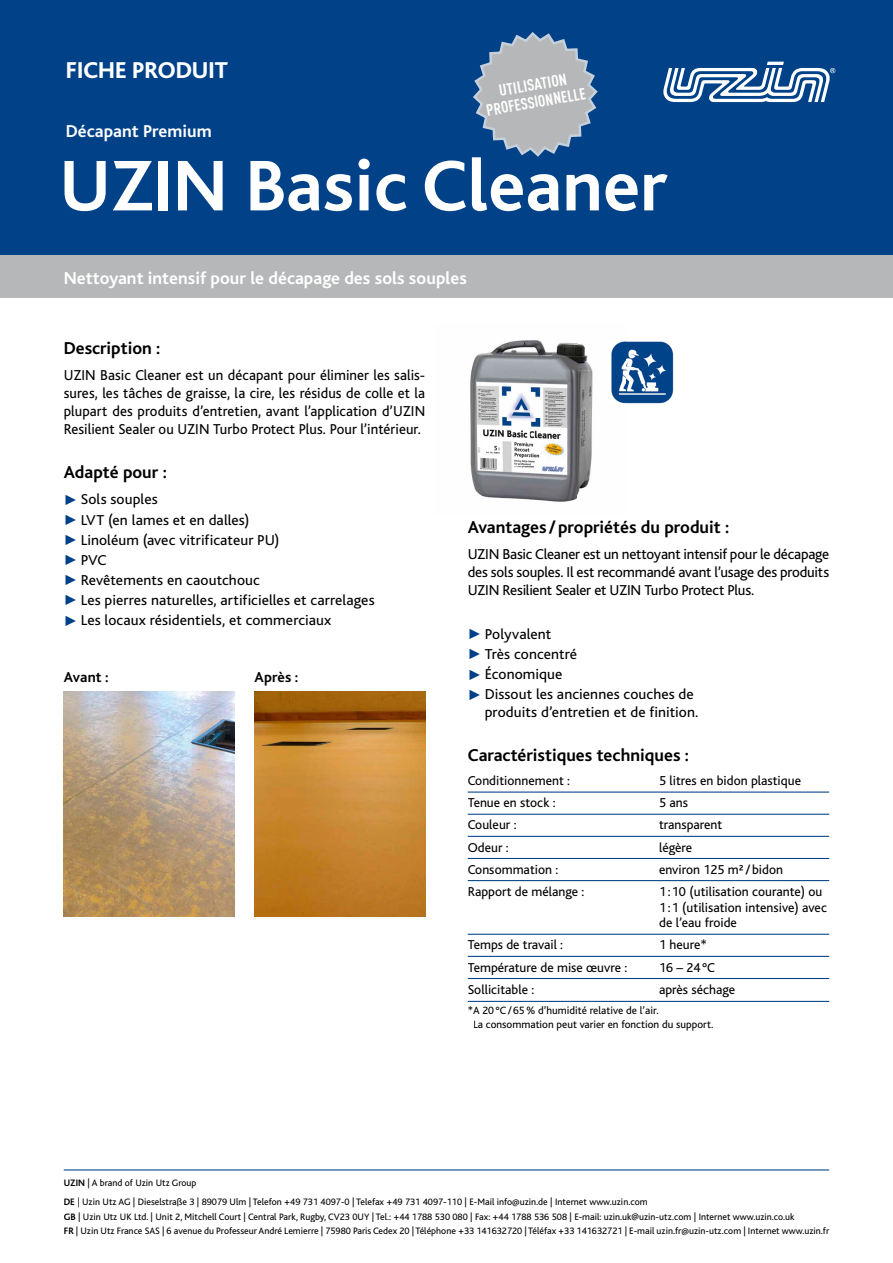
<style>
.page{position:relative;width:893px;height:1263px;background:#fff}
.page>*{position:absolute;margin:0;border:0;box-sizing:border-box;transform-origin:0 0}
.t1{font:700 75px "Bliss";color:#fff}
.t2{font:800 24px "Bliss";color:#fff}
.t3{font:700 18px "Bliss";color:#000}
.t4{font:700 18px "Bliss";color:#fff}
.t5{font:700 condensed 16.05px/17.1px "DIN Pro";color:#fff;text-align:center}
.t6{font:15px/18px "Bliss";color:#000;text-align:justify}
.t7{font:700 15px "Bliss";letter-spacing:.005em;color:#000}
.t8{font:13.5px/15.8px "Bliss";color:#000}
.t9{font:11.1px/13.5px "Bliss";color:#000}
.t10{font:9.75px/19.5px "Bliss";color:#000}
.s1{color:#004088}
.s2{font-weight:700}
</style>
<div class="page">
<hr style="left:468px;top:791px;width:361px;height:2px;background:#004088">
<hr style="left:468px;top:814px;width:361px;height:1px;background:#004088">
<hr style="left:468px;top:836px;width:361px;height:1px;background:#004088">
<hr style="left:468px;top:858px;width:361px;height:1px;background:#004088">
<hr style="left:468px;top:880px;width:361px;height:1px;background:#004088">
<hr style="left:468px;top:934px;width:361px;height:1px;background:#004088">
<hr style="left:468px;top:956px;width:361px;height:1px;background:#004088">
<hr style="left:468px;top:978px;width:361px;height:1px;background:#004088">
<hr style="left:468px;top:1001px;width:361px;height:1px;background:#004088">
<div style="left:0;top:0;width:893px;height:255px;background:#004187"></div>
<div style="left:0;top:255px;width:893px;height:43px;background:#b6b7b8"></div>
<hr style="left:64px;top:1169px;width:765px;height:1px;background:#004088">
<svg style="left:663px;top:62px;width:172px;height:40px"></svg>
<svg style="left:473px;top:32px;width:125px;height:125px"></svg>
<img style="left:64px;top:691px;width:170px;height:225px">
<img style="left:255px;top:691px;width:170px;height:225px">
<img style="left:470px;top:340px;width:123px;height:162px">
<img style="left:611px;top:341px;width:63px;height:63px">
<h2 class="t2" style="left:66px;top:58px;width:164px">FICHE PRODUIT</h2>
<p class="t4" style="left:66px;top:122px;width:147px">Décapant Premium</p>
<p class="t5" style="left:482px;top:84px;width:102px;rotate:-10deg">UTILISATION<br>PROFESSIONNELLE</p>
<h1 class="t1" style="left:60px;top:147px;width:609px">UZIN Basic Cleaner</h1>
<p class="t4" style="left:64px;top:268px;width:405px">Nettoyant intensif pour le décapage des sols souples</p>
<p class="t3" style="left:64px;top:339px;width:98px">Description :</p>
<p class="t6" style="left:64px;top:367px;width:363px">UZIN Basic Cleaner est un décapant pour éliminer les salis&shy;sures, les tâches de graisse, la cire, les résidus de colle et la plupart des produits d’entretien, avant l’application d’UZIN Resilient Sealer ou UZIN Turbo Protect Plus. Pour l’intérieur.</p>
<p class="t3" style="left:64px;top:463px;width:105px">Adapté pour :</p>
<p class="t6" style="left:64px;top:491px;width:95px"><span class="s1">✓</span> Sols souples</p>
<p class="t6" style="left:64px;top:511px;width:187px"><span class="s1">✓</span> LVT (en lames et en dalles)</p>
<p class="t6" style="left:64px;top:531px;width:217px"><span class="s1">✓</span> Linoléum (avec vitrificateur PU)</p>
<p class="t6" style="left:64px;top:551px;width:44px"><span class="s1">✓</span> PVC</p>
<p class="t6" style="left:64px;top:571px;width:198px"><span class="s1">✓</span> Revêtements en caoutchouc</p>
<p class="t6" style="left:64px;top:591px;width:312px"><span class="s1">✓</span> Les pierres naturelles, artificielles et carrelages</p>
<p class="t6" style="left:64px;top:612px;width:269px"><span class="s1">✓</span> Les locaux résidentiels, et commerciaux</p>
<p class="t7" style="left:64px;top:669px;width:46px">Avant :</p>
<p class="t7" style="left:255px;top:669px;width:45px">Après :</p>
<p class="t3" style="left:468px;top:518px;width:263px">Avantages / propriétés du produit :</p>
<p class="t6" style="left:468px;top:546px;width:363px">UZIN Basic Cleaner est un nettoyant intensif pour le décapage des sols souples. Il est recommandé avant l’usage des produits UZIN Resilient Sealer et UZIN Turbo Protect Plus.</p>
<p class="t6" style="left:468px;top:625px;width:85px"><span class="s1">✓</span> Polyvalent</p>
<p class="t6" style="left:468px;top:645px;width:111px"><span class="s1">✓</span> Très concentré</p>
<p class="t6" style="left:468px;top:666px;width:96px"><span class="s1">✓</span> Économique</p>
<p class="t6" style="left:485px;top:686px;width:215px;text-indent:-17px"><span class="s1">✓</span> Dissout les anciennes couches de produits d’entretien et de finition.</p>
<p class="t3" style="left:468px;top:746px;width:223px">Caractéristiques techniques :</p>
<p class="t8" style="left:468px;top:773px;width:104px">Conditionnement :</p>
<p class="t8" style="left:659px;top:773px;width:144px">5 litres en bidon plastique</p>
<p class="t8" style="left:468px;top:795px;width:89px">Tenue en stock :</p>
<p class="t8" style="left:659px;top:795px;width:30px">5 ans</p>
<p class="t8" style="left:468px;top:817px;width:50px">Couleur :</p>
<p class="t8" style="left:659px;top:817px;width:65px">transparent</p>
<p class="t8" style="left:468px;top:839px;width:42px">Odeur :</p>
<p class="t8" style="left:659px;top:839px;width:35px">légère</p>
<p class="t8" style="left:468px;top:862px;width:92px">Consommation :</p>
<p class="t8" style="left:659px;top:862px;width:125px">environ 125 m² / bidon</p>
<p class="t8" style="left:468px;top:884px;width:118px">Rapport de mélange :</p>
<p class="t8" style="left:659px;top:884px;width:169px">1 : 10 (utilisation courante) ou<br>1 : 1 (utilisation intensive) avec de l’eau froide</p>
<p class="t8" style="left:468px;top:937px;width:97px">Temps de travail :</p>
<p class="t8" style="left:659px;top:937px;width:49px">1 heure*</p>
<p class="t8" style="left:468px;top:959px;width:161px">Température de mise œuvre :</p>
<p class="t8" style="left:659px;top:959px;width:57px">16 – 24 °C</p>
<p class="t8" style="left:468px;top:982px;width:68px">Sollicitable :</p>
<p class="t8" style="left:659px;top:982px;width:78px">après séchage</p>
<p class="t9" style="left:473px;top:1004px;width:242px;text-indent:-5px">* A 20 °C / 65 % d’humidité relative de l’air.<br>La consommation peut varier en fonction du support.</p>
<p class="t10" style="left:64px;top:1173px;width:585px"><span class="s2">UZIN</span> | A brand of Uzin Utz Group<br><span class="s2">DE</span> | Uzin Utz AG | Dieselstraße 3 | 89079 Ulm | Telefon +49 731 4097-0 | Telefax +49 731 4097-110 | E-Mail info@uzin.de | Internet www.uzin.com</p>
<p class="t10" style="left:64px;top:1209px;width:767px;line-height:14.2px"><span class="s2">GB</span> | Uzin Utz UK Ltd. | Unit 2, Mitchell Court | Central Park, Rugby, CV23 0UY | Tel.: +44 1788 530 080 | Fax: +44 1788 536 508 | E-mail: uzin.uk@uzin-utz.com | Internet www.uzin.co.uk<br><span class="s2">FR</span> | Uzin Utz France SAS | 6 avenue du Professeur André Lemierre | 75980 Paris Cedex 20 | Téléphone +33 141632720 | Téléfax +33 141632721 | E-mail uzin.fr@uzin-utz.com | Internet www.uzin.fr</p>
</div>
